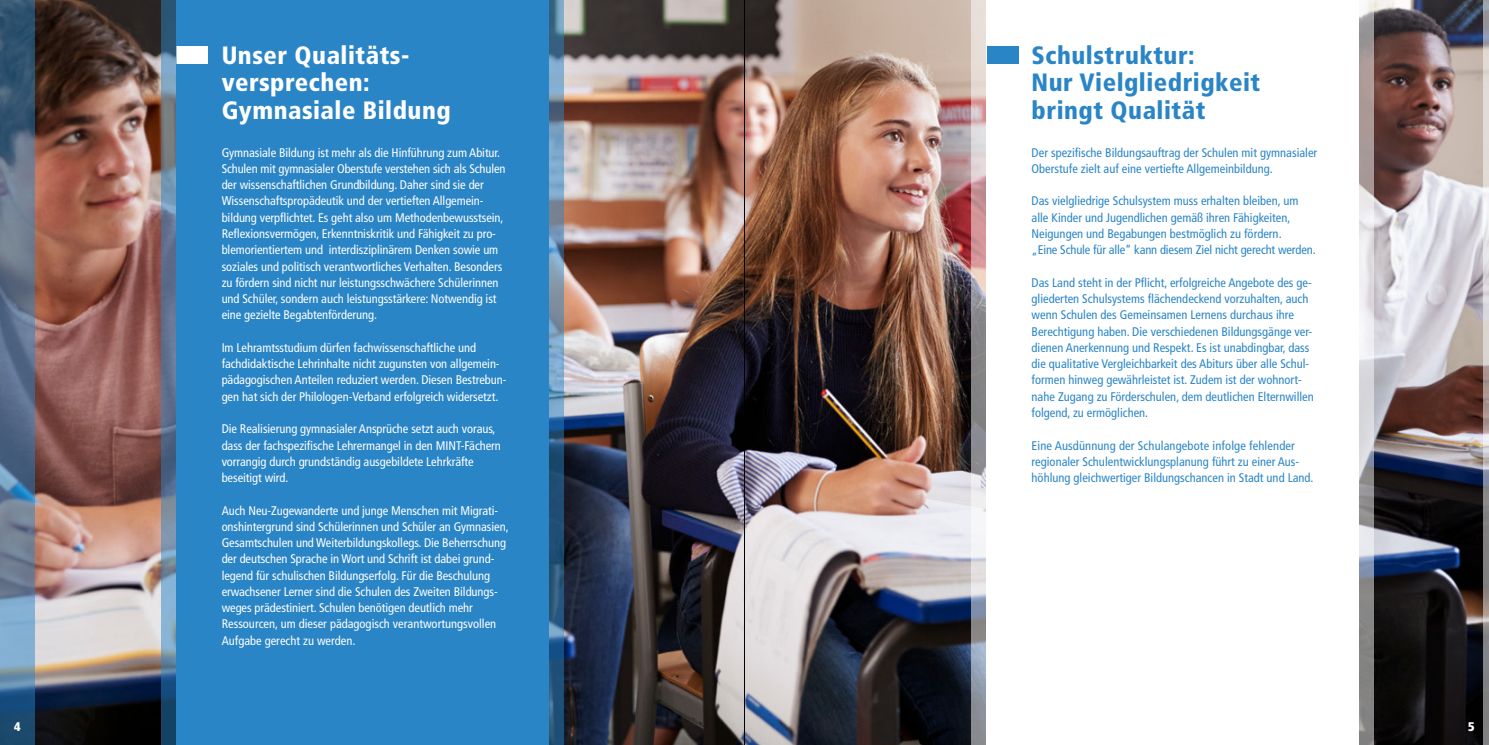
<style>
.page{position:relative;width:1489px;height:745px;background:#fff}
.page>*{position:absolute;margin:0;border:0;box-sizing:border-box;transform-origin:0 0}
.t1{font:900 condensed 25px/27.5px "Frutiger LT Std";letter-spacing:.02em;color:#2a85c7}
.t2{font:900 condensed 25px/27.5px "Frutiger LT Std";letter-spacing:.02em;color:#fff}
.t3{font:condensed 12.5px/16.2px "Frutiger LT Std";letter-spacing:-.005em;color:#fff}
.t4{font:condensed 12.5px/16.2px "Frutiger LT Std";color:#2a85c7}
.t5{font:900 condensed 12.5px "Frutiger LT Std";color:#fff}
</style>
<div class="page">
<img style="left:35px;top:0;width:1447px;height:744px">
<svg style="left:0;top:0;width:35px;height:744px;background:#57718d"></svg>
<svg style="left:1482px;top:0;width:6px;height:744px;background:#a9a4a5"></svg>
<div style="left:176px;top:0;width:372px;height:744px;background:#2a85c7"></div>
<div style="left:176px;top:46px;width:32px;height:18px;background:#fff"></div>
<svg style="left:161px;top:0;width:15px;height:744px;background:#5f7a95"></svg>
<svg style="left:548px;top:0;width:16px;height:744px;background:#4b7ba1"></svg>
<div style="left:986px;top:0;width:372px;height:744px;background:#fff"></div>
<svg style="left:971px;top:0;width:15px;height:744px;background:#bab0b4"></svg>
<svg style="left:1358px;top:0;width:15px;height:744px"></svg>
<div style="left:986px;top:46px;width:32px;height:18px;background:#2a85c7"></div>
<hr style="left:744px;top:0;width:1px;height:744px;background:#000">
<h1 class="t2" style="left:222px;top:41px;width:230px">Unser Qualitäts&shy;versprechen:<br>Gymnasiale Bildung</h1>
<h1 class="t1" style="left:1031px;top:41px;width:230px">Schulstruktur:<br>Nur Vielgliedrigkeit bringt Qualität</h1>
<p class="t3" style="left:222px;top:144px;width:285px">Gymnasiale Bildung ist mehr als die Hinführung zum Abitur.<br>Schulen mit gymnasialer Oberstufe verstehen sich als Schulen der wissenschaftlichen Grundbildung. Daher sind sie der Wissenschaftspropädeutik und der vertieften Allgemein&shy;bildung verpflichtet. Es geht also um Methodenbewusstsein, Reflexionsvermögen, Erkenntniskritik und Fähigkeit zu pro&shy;blemorientiertem und interdisziplinärem Denken sowie um soziales und politisch verantwortliches Verhalten. Besonders zu fördern sind nicht nur leistungsschwächere Schülerinnen und Schüler, sondern auch leistungsstärkere: Notwendig ist eine gezielte Begabtenförderung.</p>
<p class="t3" style="left:222px;top:339px;width:286px">Im Lehramtsstudium dürfen fachwissenschaftliche und fachdidaktische Lehrinhalte nicht zugunsten von allgemein&shy;pädagogischen Anteilen reduziert werden. Diesen Bestrebun&shy;gen hat sich der Philologen-Verband erfolgreich widersetzt.</p>
<p class="t3" style="left:222px;top:420px;width:281px">Die Realisierung gymnasialer Ansprüche setzt auch voraus, dass der fachspezifische Lehrermangel in den MINT-Fächern vorrangig durch grundständig ausgebildete Lehrkräfte beseitigt wird.</p>
<p class="t3" style="left:222px;top:502px;width:288px">Auch Neu-Zugewanderte und junge Menschen mit Migrati&shy;onshintergrund sind Schülerinnen und Schüler an Gymnasien, Gesamtschulen und Weiterbildungskollegs. Die Beherrschung der deutschen Sprache in Wort und Schrift ist dabei grund&shy;legend für schulischen Bildungserfolg. Für die Beschulung erwachsener Lerner sind die Schulen des Zweiten Bildungs&shy;weges prädestiniert. Schulen benötigen deutlich mehr Ressourcen, um dieser pädagogisch verantwortungsvollen Aufgabe gerecht zu werden.</p>
<p class="t4" style="left:1031px;top:144px;width:287px">Der spezifische Bildungsauftrag der Schulen mit gymnasialer<br>Oberstufe zielt auf eine vertiefte Allgemeinbildung.</p>
<p class="t4" style="left:1031px;top:193px;width:286px">Das vielgliedrige Schulsystem muss erhalten bleiben, um alle Kinder und Jugendlichen gemäß ihren Fähigkeiten, Neigungen und Begabungen bestmöglich zu fördern.<br>„Eine Schule für alle“ kann diesem Ziel nicht gerecht werden.</p>
<p class="t4" style="left:1031px;top:274px;width:284px">Das Land steht in der Pflicht, erfolgreiche Angebote des ge&shy;gliederten Schulsystems flächendeckend vorzuhalten, auch wenn Schulen des Gemeinsamen Lernens durchaus ihre Berechtigung haben. Die verschiedenen Bildungsgänge ver&shy;dienen Anerkennung und Respekt. Es ist unabdingbar, dass die qualitative Vergleichbarkeit des Abiturs über alle Schul&shy;formen hinweg gewährleistet ist. Zudem ist der wohnort&shy;nahe Zugang zu Förderschulen, dem deutlichen Elternwillen folgend, zu ermöglichen.</p>
<p class="t4" style="left:1031px;top:437px;width:283px">Eine Ausdünnung der Schulangebote infolge fehlender regionaler Schulentwicklungsplanung führt zu einer Aus&shy;höhlung gleichwertiger Bildungschancen in Stadt und Land.</p>
<p class="t5" style="left:14px;top:718px;width:8px">4</p>
<p class="t5" style="left:1468px;top:718px;width:8px">5</p>
</div>
